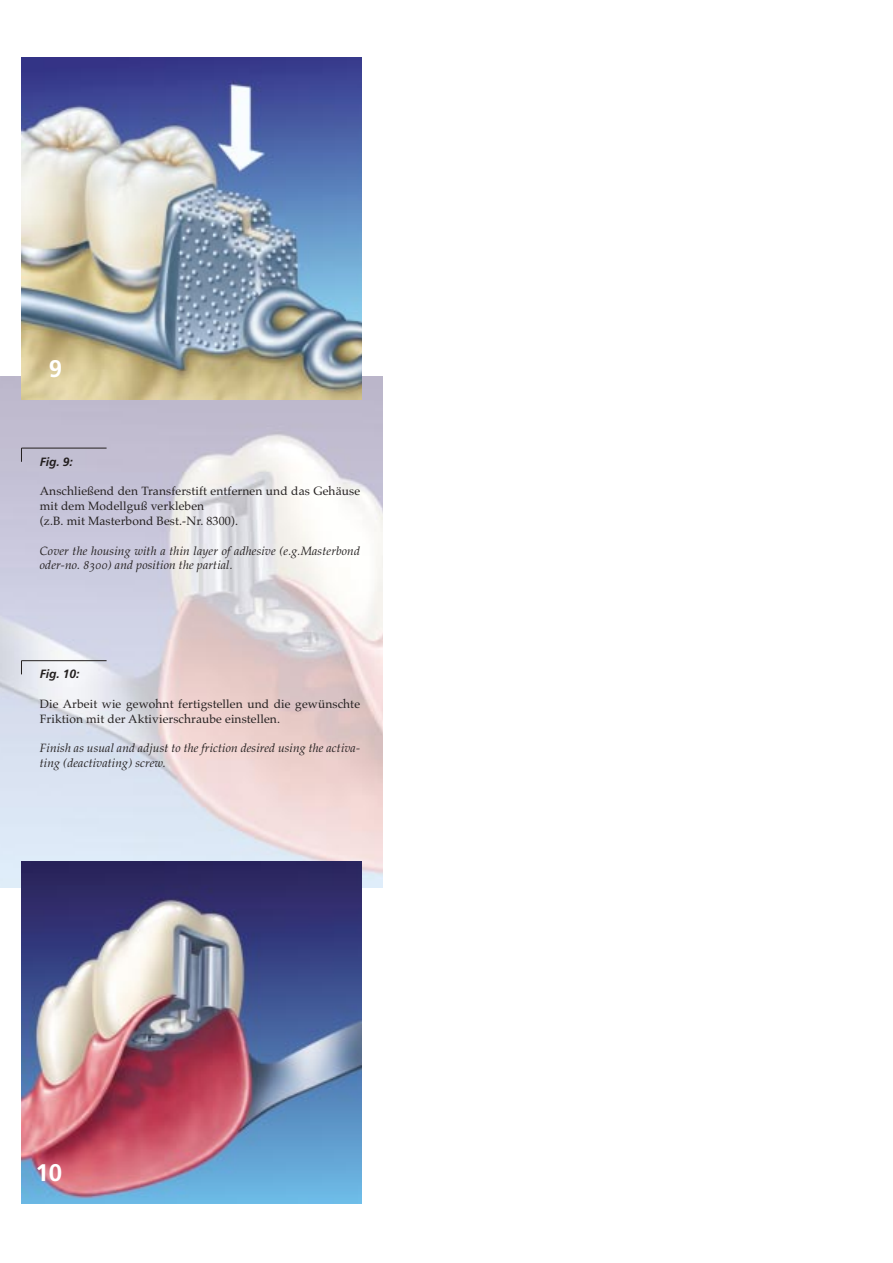
<style>
.page{position:relative;width:893px;height:1263px;background:#fff}
.page>*{position:absolute;margin:0;border:0;box-sizing:border-box;transform-origin:0 0}
.t1{font:700 24px "Frutiger";color:#fff}
.t2{font:12px/14.9px "Palatino";letter-spacing:.01em;color:#231f1f}
.t3{font:12px/14.9px "Palatino Italic Os F";letter-spacing:.01em;color:#231f1f}
.t4{font:italic 700 12px "Frutiger";color:#231f1f}
</style>
<div class="page">
<img style="left:0;top:377px;width:383px;height:510px">
<img style="left:21px;top:862px;width:340px;height:342px">
<img style="left:21px;top:57px;width:340px;height:343px">
<hr style="left:21px;top:660px;width:86px;height:1px;background:#231f1f">
<svg style="left:21px;top:661px;width:1px;height:13px"></svg>
<hr style="left:21px;top:448px;width:86px;height:1px;background:#231f1f">
<svg style="left:21px;top:448px;width:1px;height:14px"></svg>
<h1 class="t1" style="left:49px;top:359px;width:15px">9</h1>
<p class="t4" style="left:40px;top:457px;width:35px">Fig. 9:</p>
<p class="t2" style="left:40px;top:485px;width:322px">Anschließend den Transferstift entfernen und das Gehäuse mit dem Modellguß verkleben<br>(z.B. mit Masterbond Best.-Nr. 8300).</p>
<p class="t3" style="left:40px;top:544px;width:322px">Cover the housing with a thin layer of adhesive (e.g.Masterbond oder-no. 8300) and position the partial.</p>
<p class="t4" style="left:40px;top:669px;width:41px">Fig. 10:</p>
<p class="t2" style="left:40px;top:698px;width:322px">Die Arbeit wie gewohnt fertigstellen und die gewünschte<br>Friktion mit der Aktivierschraube einstellen.</p>
<p class="t3" style="left:40px;top:742px;width:322px">Finish as usual and adjust to the friction desired using the activa&shy;ting (deactivating) screw.</p>
<h1 class="t1" style="left:36px;top:1163px;width:28px">10</h1>
</div>
